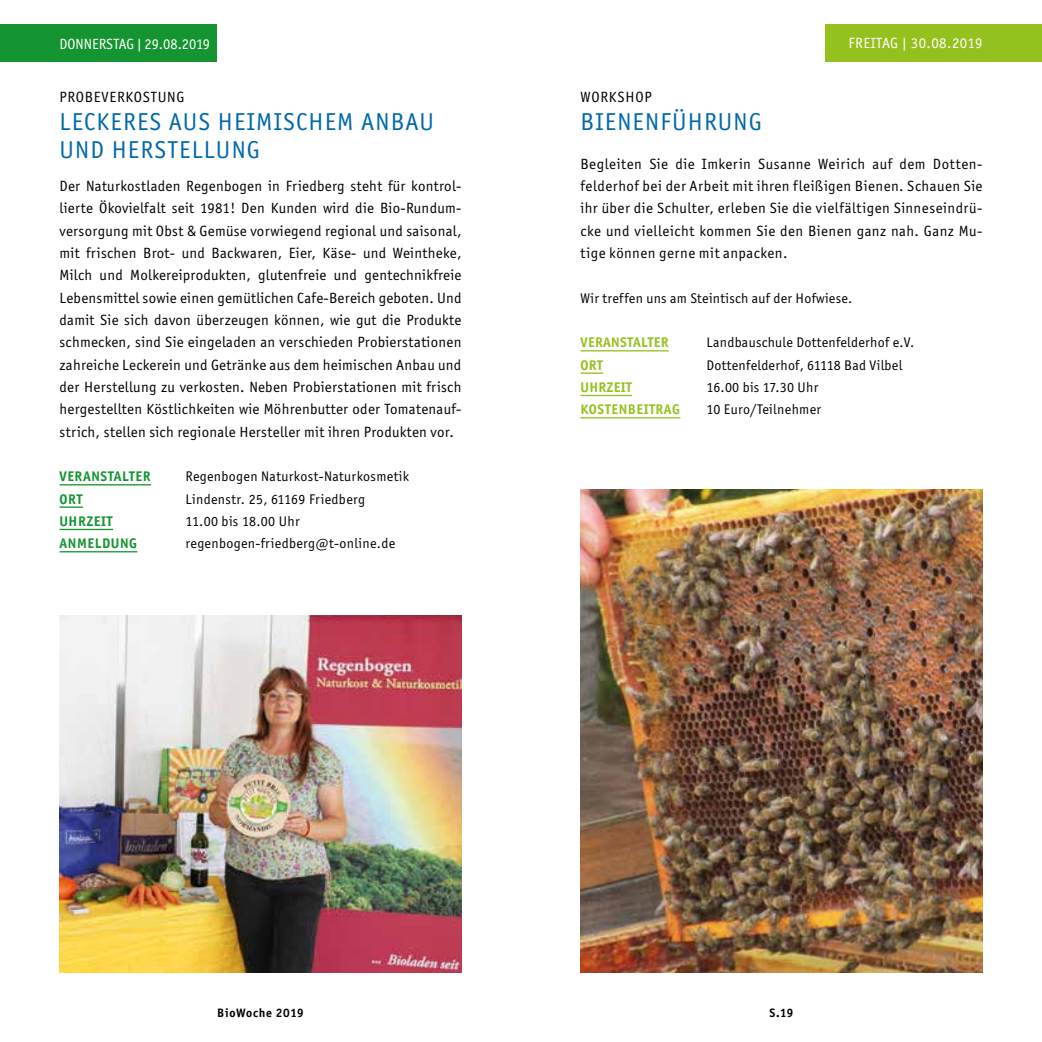
<style>
.page{position:relative;width:1042px;height:1042px;background:#fff}
.page>*{position:absolute;margin:0;border:0;box-sizing:border-box;transform-origin:0 0}
.t1{font:24.5px/28px "Officina Sans ITC Std";letter-spacing:.05em;color:#0069aa}
.t2{font:14.88px/22.4px "Officina Sans ITC Std";letter-spacing:.03em;color:#000;text-align:justify}
.t3{font:14.88px "Officina Sans ITC Std";letter-spacing:.05em;color:#000}
.t4{font:14.88px "Officina Sans ITC Std";color:#fff}
.t5{font:14.88px "Officina Sans ITC Std";letter-spacing:.03em;color:#fff}
.t6{font:14px "Officina Sans ITC Std";letter-spacing:.02em;color:#000}
.t7{font:700 14px "Officina Sans ITC Std";letter-spacing:.04em;color:#159432}
.t8{font:700 14px "Officina Sans ITC Std";letter-spacing:.02em;color:#95c11f}
.t9{font:700 14px "Officina Sans ITC Std";letter-spacing:.04em;color:#95c11f}
.t10{font:700 12.25px "Officina Sans ITC Std";letter-spacing:.06em;color:#000}
</style>
<div class="page">
<div style="left:0;top:25px;width:216px;height:37px;background:#159432"></div>
<hr style="left:60px;top:484px;width:91px;height:1px;background:#159432">
<hr style="left:60px;top:506px;width:23px;height:2px;background:#159432">
<hr style="left:60px;top:529px;width:53px;height:1px;background:#159432">
<hr style="left:60px;top:551px;width:77px;height:1px;background:#159432">
<div style="left:825px;top:25px;width:217px;height:37px;background:#95c11f"></div>
<img style="left:60px;top:615px;width:401px;height:357px">
<hr style="left:580px;top:350px;width:89px;height:1px;background:#95c11f">
<hr style="left:580px;top:372px;width:23px;height:2px;background:#95c11f">
<hr style="left:580px;top:395px;width:52px;height:1px;background:#95c11f">
<hr style="left:580px;top:417px;width:100px;height:1px;background:#95c11f">
<img style="left:580px;top:490px;width:402px;height:482px">
<p class="t4" style="left:60px;top:35px;width:152px">DONNERSTAG | 29.08.2019</p>
<p class="t3" style="left:60px;top:88px;width:126px">PROBEVERKOSTUNG</p>
<h1 class="t1" style="left:60px;top:107px;width:376px">LECKERES AUS HEIMISCHEM ANBAU<br>UND HERSTELLUNG</h1>
<p class="t2" style="left:60px;top:175px;width:403px">Der Naturkostladen Regenbogen in Friedberg steht für kontrol&shy;lierte Ökovielfalt seit 1981! Den Kunden wird die Bio-Rundum&shy;versorgung mit Obst &amp; Gemüse vorwiegend regional und saisonal, mit frischen Brot- und Backwaren, Eier, Käse- und Weintheke, Milch und Molkereiprodukten, glutenfreie und gentechnikfreie Lebensmittel sowie einen gemütlichen Cafe-Bereich geboten. Und damit Sie sich davon überzeugen können, wie gut die Produkte schmecken, sind Sie eingeladen an verschieden Probierstationen zahreiche Leckerein und Getränke aus dem heimischen Anbau und der Herstellung zu verkosten. Neben Probierstationen mit frisch hergestellten Köstlichkeiten wie Möhrenbutter oder Tomatenauf&shy;strich, stellen sich regionale Hersteller mit ihren Produkten vor.</p>
<p class="t7" style="left:60px;top:468px;width:93px">VERANSTALTER</p>
<p class="t6" style="left:186px;top:468px;width:225px">Regenbogen Naturkost-Naturkosmetik</p>
<p class="t7" style="left:60px;top:490px;width:24px">ORT</p>
<p class="t6" style="left:186px;top:491px;width:181px">Lindenstr. 25, 61169 Friedberg</p>
<p class="t7" style="left:60px;top:512px;width:54px">UHRZEIT</p>
<p class="t6" style="left:186px;top:513px;width:116px">11.00 bis 18.00 Uhr</p>
<p class="t7" style="left:60px;top:535px;width:79px">ANMELDUNG</p>
<p class="t6" style="left:186px;top:535px;width:211px">regenbogen-friedberg@t-online.de</p>
<p class="t5" style="left:848px;top:35px;width:135px">FREITAG | 30.08.2019</p>
<p class="t3" style="left:580px;top:88px;width:73px">WORKSHOP</p>
<h1 class="t1" style="left:580px;top:107px;width:183px">BIENENFÜHRUNG</h1>
<p class="t2" style="left:580px;top:152px;width:403px">Begleiten Sie die Imkerin Susanne Weirich auf dem Dotten&shy;felderhof bei der Arbeit mit ihren fleißigen Bienen. Schauen Sie ihr über die Schulter, erleben Sie die vielfältigen Sinneseindrü&shy;cke und vielleicht kommen Sie den Bienen ganz nah. Ganz Mu&shy;tige können gerne mit anpacken.</p>
<p class="t6" style="left:580px;top:290px;width:273px">Wir treffen uns am Steintisch auf der Hofwiese.</p>
<p class="t8" style="left:580px;top:334px;width:89px">VERANSTALTER</p>
<p class="t6" style="left:706px;top:334px;width:209px">Landbauschule Dottenfelderhof e.V.</p>
<p class="t8" style="left:580px;top:356px;width:24px">ORT</p>
<p class="t6" style="left:706px;top:357px;width:197px">Dottenfelderhof, 61118 Bad Vilbel</p>
<p class="t8" style="left:580px;top:378px;width:53px">UHRZEIT</p>
<p class="t6" style="left:706px;top:379px;width:113px">16.00 bis 17.30 Uhr</p>
<p class="t9" style="left:580px;top:401px;width:101px">KOSTENBEITRAG</p>
<p class="t6" style="left:706px;top:401px;width:116px">10 Euro/Teilnehmer</p>
<p class="t10" style="left:217px;top:1005px;width:88px">BioWoche 2019</p>
<p class="t10" style="left:769px;top:1005px;width:25px">S.19</p>
</div>
